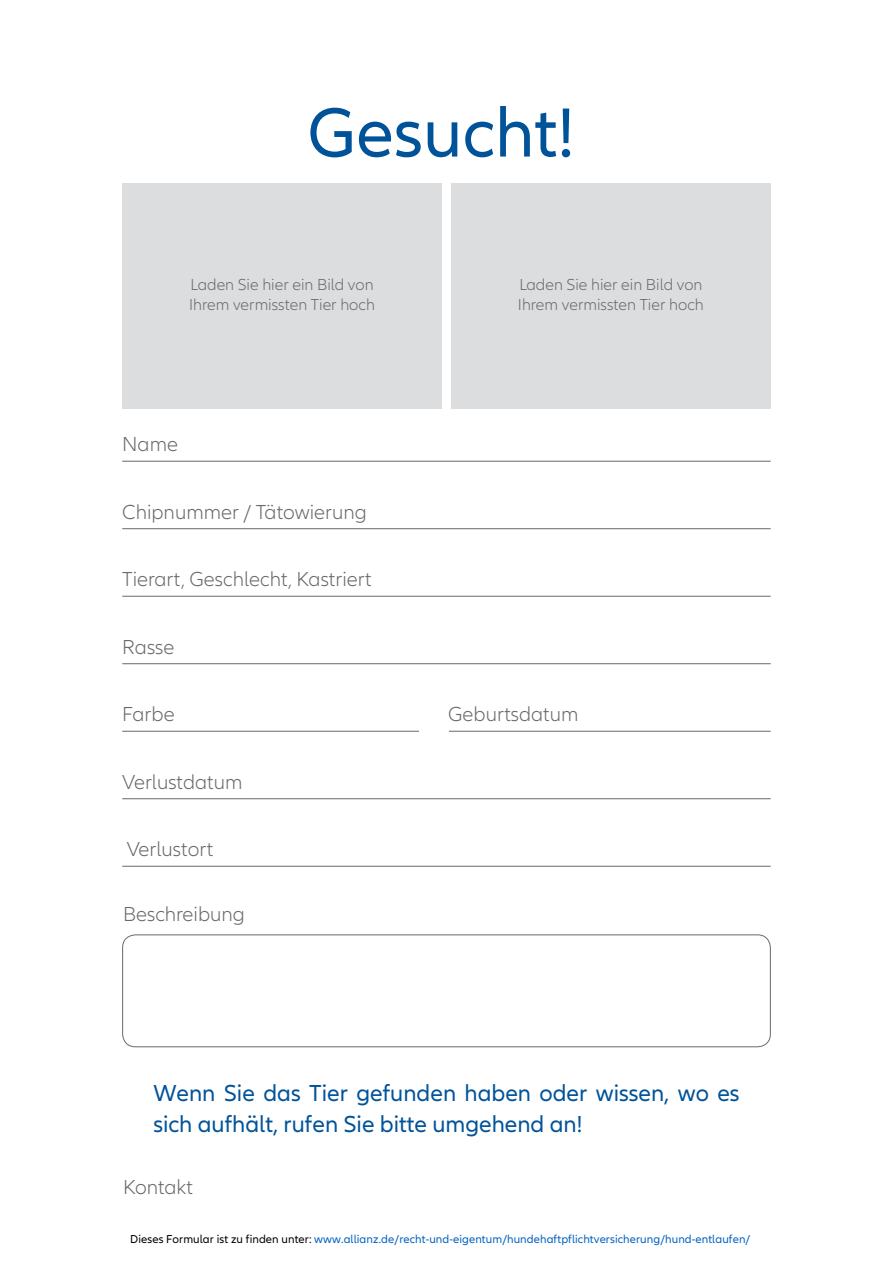
<style>
.page{position:relative;width:893px;height:1263px;background:#fff}
.page>*{position:absolute;margin:0;border:0;box-sizing:border-box;transform-origin:0 0}
.t1{font:72px "Allianz Neo";color:#015399}
.t2{font:24px/31.7px "Allianz Neo";color:#015399}
.t3{font:300 21px "Allianz Neo";color:#69696c}
.t4{font:300 16.5px/19.5px "Allianz Neo";color:#69696c}
.t5{font:11.85px "Allianz Neo";letter-spacing:.005em;color:#0462c1}
.s1{color:#000}
</style>
<div class="page">
<div style="left:122px;top:934px;width:649px;height:113px;border:1px solid #69696c;border-radius:13px"></div>
<div style="left:451px;top:184px;width:320px;height:225px;background:#dcdddf"></div>
<div style="left:122px;top:184px;width:320px;height:225px;background:#dcdddf"></div>
<hr style="left:122px;top:866px;width:649px;height:1px;background:#69696c">
<hr style="left:122px;top:798px;width:649px;height:1px;background:#69696c">
<hr style="left:122px;top:731px;width:649px;height:1px;background:#69696c">
<hr style="left:122px;top:663px;width:649px;height:1px;background:#69696c">
<hr style="left:122px;top:596px;width:649px;height:1px;background:#69696c">
<hr style="left:122px;top:528px;width:649px;height:1px;background:#69696c">
<hr style="left:122px;top:461px;width:649px;height:1px;background:#69696c">
<div style="left:419px;top:692px;width:30px;height:54px;background:#fff"></div>
<h1 class="t1" style="left:307px;top:92px;width:269px">Gesucht!</h1>
<p class="t4" style="left:189px;top:276px;width:187px">Laden Sie hier ein Bild von<br>Ihrem vermissten Tier hoch</p>
<p class="t3" style="left:122px;top:433px;width:57px">Name</p>
<p class="t3" style="left:122px;top:500px;width:246px">Chipnummer / Tätowierung</p>
<p class="t3" style="left:122px;top:568px;width:251px">Tierart, Geschlecht, Kastriert</p>
<p class="t3" style="left:122px;top:635px;width:54px">Rasse</p>
<p class="t4" style="left:518px;top:276px;width:187px">Laden Sie hier ein Bild von<br>Ihrem vermissten Tier hoch</p>
<p class="t3" style="left:122px;top:703px;width:54px">Farbe</p>
<p class="t3" style="left:448px;top:703px;width:132px">Geburtsdatum</p>
<p class="t3" style="left:122px;top:770px;width:122px">Verlustdatum</p>
<p class="t3" style="left:127px;top:838px;width:88px">Verlustort</p>
<p class="t3" style="left:123px;top:902px;width:123px">Beschreibung</p>
<h2 class="t2" style="left:153px;top:1077px;width:588px">Wenn Sie das Tier gefunden haben oder wissen, wo es sich aufhält, rufen Sie bitte umgehend an!</h2>
<p class="t3" style="left:123px;top:1175px;width:72px">Kontakt</p>
<p class="t5" style="left:130px;top:1233px;width:621px"><span class="s1">Dieses Formular ist zu finden unter:</span> www.allianz.de/recht-und-eigentum/hundehaftpflichtversicherung/hund-entlaufen/</p>
</div>
